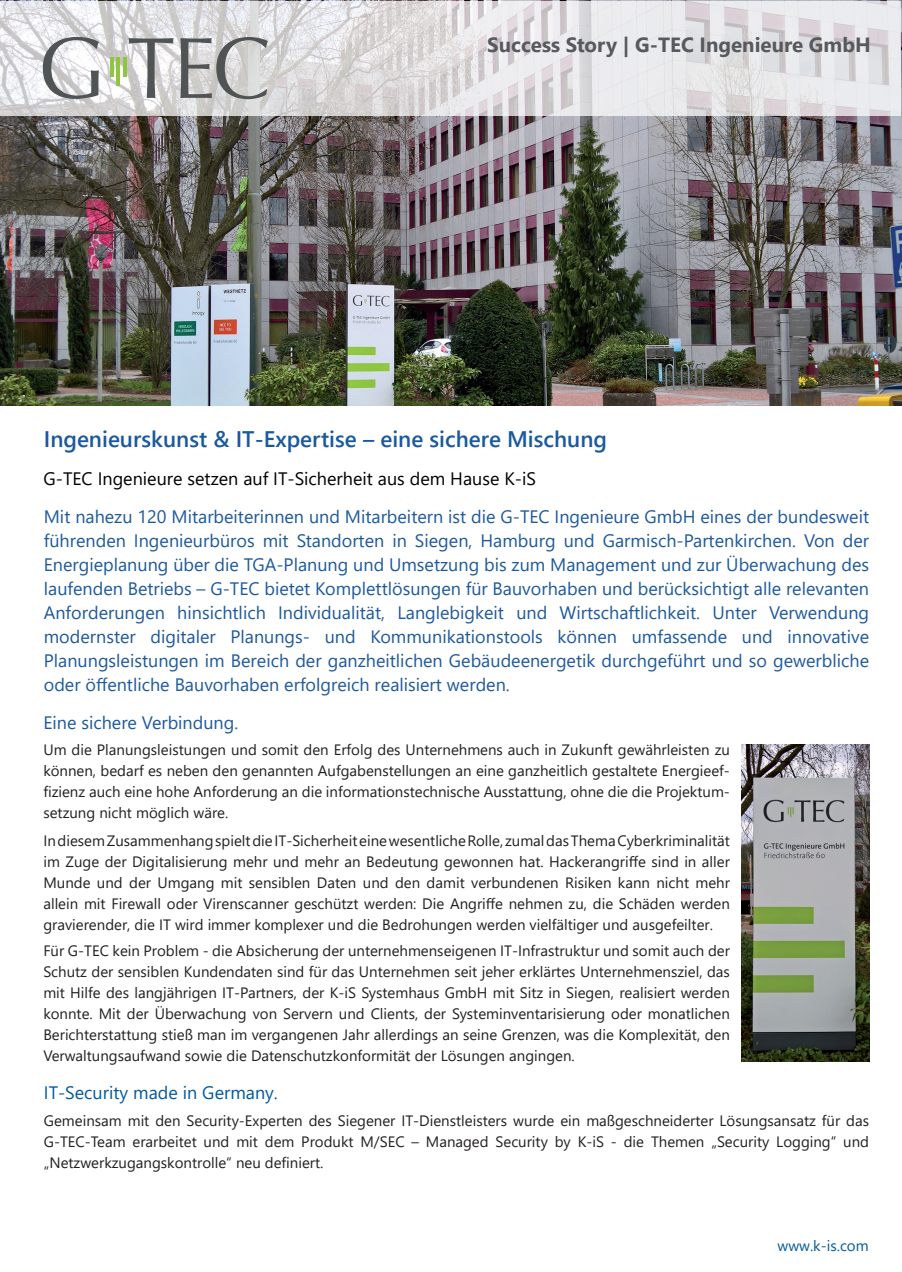
<style>
.page{position:relative;width:902px;height:1272px;background:#fff}
.page>*{position:absolute;margin:0;border:0;box-sizing:border-box;transform-origin:0 0}
.t1{font:600 22.5px "Segoe UI";color:#1a599d}
.t2{font:700 20.55px "Segoe UI";color:#58595e}
.t3{font:18px/24px "Segoe UI";color:#1e599c;text-align:justify}
.t4{font:18px "Segoe UI";color:#000}
.t5{font:18px "Segoe UI";color:#015a9d}
.t6{font:15px/21px "Segoe UI";color:#231f20;text-align:justify}
.t7{font:15px "Segoe UI";color:#015a9d}
</style>
<div class="page">
<img style="left:0;top:0;width:901px;height:405px">
<svg style="left:1px;top:1px;width:900px;height:115px;background:#e1dfe1"></svg>
<svg style="left:43px;top:37px;width:56px;height:62px"></svg>
<svg style="left:128px;top:38px;width:45px;height:60px"></svg>
<svg style="left:180px;top:37px;width:88px;height:62px;background:#b4b4b4"></svg>
<hr style="left:110px;top:58px;width:3px;height:19px;background:#8fc63e">
<hr style="left:117px;top:58px;width:3px;height:28px;background:#8fc63e">
<hr style="left:123px;top:58px;width:3px;height:19px;background:#8fc63e">
<img style="left:741px;top:744px;width:128px;height:317px">
<h2 class="t2" style="left:487px;top:25px;width:385px">Success Story | G-TEC Ingenieure GmbH</h2>
<h1 class="t1" style="left:44px;top:417px;width:564px">Ingenieurskunst &amp; IT-Expertise – eine sichere Mischung</h1>
<p class="t4" style="left:43px;top:462px;width:494px">G-TEC Ingenieure setzen auf IT-Sicherheit aus dem Hause K-iS</p>
<p class="t3" style="left:44px;top:502px;width:826px">Mit nahezu 120 Mitarbeiterinnen und Mitarbeitern ist die G-TEC Ingenieure GmbH eines der bundesweit führenden Ingenieurbüros mit Standorten in Siegen, Hamburg und Garmisch-Partenkirchen. Von der Energieplanung über die TGA-Planung und Umsetzung bis zum Management und zur Überwachung des laufenden Betriebs – G-TEC bietet Komplettlösungen für Bauvorhaben und berücksichtigt alle relevanten Anforderungen hinsichtlich Individualität, Langlebigkeit und Wirtschaftlichkeit. Unter Verwendung modernster digitaler Planungs- und Kommunikationstools können umfassende und innovative Planungsleistungen im Bereich der ganzheitlichen Gebäudeenergetik durchgeführt und so gewerbliche oder öffentliche Bauvorhaben erfolgreich realisiert werden.</p>
<p class="t3" style="left:43px;top:709px;width:196px">Eine sichere Verbindung.</p>
<p class="t6" style="left:43px;top:738px;width:688px">Um die Planungsleistungen und somit den Erfolg des Unternehmens auch in Zukunft gewährleisten zu können, bedarf es neben den genannten Aufgabenstellungen an eine ganzheitlich gestaltete Energieef&shy;fizienz auch eine hohe Anforderung an die informationstechnische Ausstattung, ohne die die Projektum&shy;setzung nicht möglich wäre.</p>
<p class="t6" style="left:43px;top:828px;width:688px">In diesem Zusammenhang spielt die IT-Sicherheit eine wesentliche Rolle, zumal das Thema Cyberkriminalität im Zuge der Digitalisierung mehr und mehr an Bedeutung gewonnen hat. Hackerangriffe sind in aller Munde und der Umgang mit sensiblen Daten und den damit verbundenen Risiken kann nicht mehr allein mit Firewall oder Virenscanner geschützt werden: Die Angriffe nehmen zu, die Schäden werden gravierender, die IT wird immer komplexer und die Bedrohungen werden vielfältiger und ausgefeilter.</p>
<p class="t6" style="left:43px;top:938px;width:688px">Für G-TEC kein Problem - die Absicherung der unternehmenseigenen IT-Infrastruktur und somit auch der Schutz der sensiblen Kundendaten sind für das Unternehmen seit jeher erklärtes Unternehmensziel, das mit Hilfe des langjährigen IT-Partners, der K-iS Systemhaus GmbH mit Sitz in Siegen, realisiert werden konnte. Mit der Überwachung von Servern und Clients, der Systeminventarisierung oder monatlichen Berichterstattung stieß man im vergangenen Jahr allerdings an seine Grenzen, was die Komplexität, den Verwaltungsaufwand sowie die Datenschutzkonformität der Lösungen angingen.</p>
<p class="t5" style="left:44px;top:1076px;width:235px">IT-Security made in Germany.</p>
<p class="t6" style="left:44px;top:1108px;width:826px">Gemeinsam mit den Security-Experten des Siegener IT-Dienstleisters wurde ein maßgeschneiderter Lösungsansatz für das G-TEC-Team erarbeitet und mit dem Produkt M/SEC – Managed Security by K-iS - die Themen „Security Logging“ und „Netzwerkzugangskontrolle“ neu definiert.</p>
<p class="t7" style="left:777px;top:1231px;width:93px">www.k-is.com</p>
</div>
